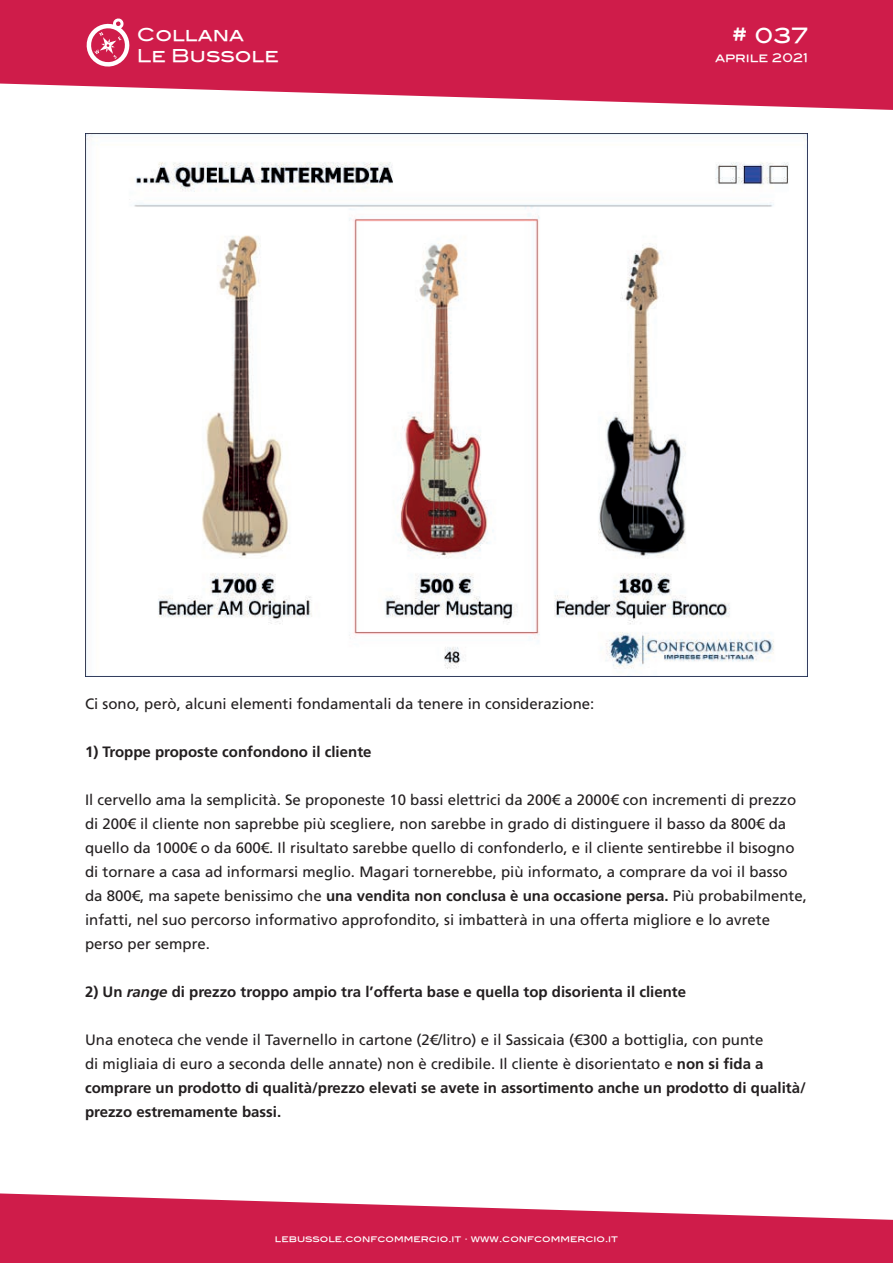
<style>
.page{position:relative;width:893px;height:1263px;background:#fff}
.page>*{position:absolute;margin:0;border:0;box-sizing:border-box;transform-origin:0 0}
.t1{font:21px "Blair Md ITCTT Medium";color:#fff}
.t2{font:17.7px/21.1px "Blair Md ITCTT Medium";color:#fff}
.t3{font:15px/24px "Frutiger LT Std";color:#231f20}
.t4{font:700 15px "Frutiger LT Std";color:#231f20}
.t5{font:12px "Blair Md ITCTT Medium";color:#fff}
.t6{font:9px "Blair Md ITCTT Medium";color:#fff}
.s1{font-weight:700}
.s2{font-style:italic}
</style>
<div class="page">
<svg style="left:0;top:0;width:893px;height:110px;background:#d43860"></svg>
<svg style="left:85px;top:18px;width:47px;height:52px"></svg>
<svg style="left:0;top:1193px;width:893px;height:70px;fill:#cf1c4a"></svg>
<img style="left:85px;top:133px;width:723px;height:543px">
<p class="t2" style="left:137px;top:22px;width:143px">Collana<br>Le Bussole</p>
<h1 class="t1" style="left:732px;top:19px;width:78px"># 037</h1>
<p class="t5" style="left:715px;top:48px;width:94px">aprile 2021</p>
<p class="t3" style="left:85px;top:692px;width:511px">Ci sono, però, alcuni elementi fondamentali da tenere in considerazione:</p>
<p class="t4" style="left:85px;top:743px;width:288px">1) Troppe proposte confondono il cliente</p>
<p class="t3" style="left:85px;top:788px;width:723px">Il cervello ama la semplicità. Se proponeste 10 bassi elettrici da 200€ a 2000€ con incrementi di prezzo di 200€ il cliente non saprebbe più scegliere, non sarebbe in grado di distinguere il basso da 800€ da quello da 1000€ o da 600€. Il risultato sarebbe quello di confonderlo, e il cliente sentirebbe il bisogno di tornare a casa ad informarsi meglio. Magari tornerebbe, più informato, a comprare da voi il basso da 800€, ma sapete benissimo che <span class="s1">una vendita non conclusa è una occasione persa.</span> Più probabilmente, infatti, nel suo percorso informativo approfondito, si imbatterà in una offerta migliore e lo avrete perso per sempre.</p>
<p class="t4" style="left:85px;top:983px;width:603px">2) Un <span class="s2">range</span> di prezzo troppo ampio tra l’offerta base e quella top disorienta il cliente</p>
<p class="t3" style="left:85px;top:1028px;width:722px">Una enoteca che vende il Tavernello in cartone (2€/litro) e il Sassicaia (€300 a bottiglia, con punte<br>di migliaia di euro a seconda delle annate) non è credibile. Il cliente è disorientato e <span class="s1">non si fida a comprare un prodotto di qualità/prezzo elevati se avete in assortimento anche un prodotto di qualità/ prezzo estremamente bassi.</span></p>
<p class="t6" style="left:275px;top:1232px;width:345px">lebussole.confcommercio.it · www.confcommercio.it</p>
</div>
